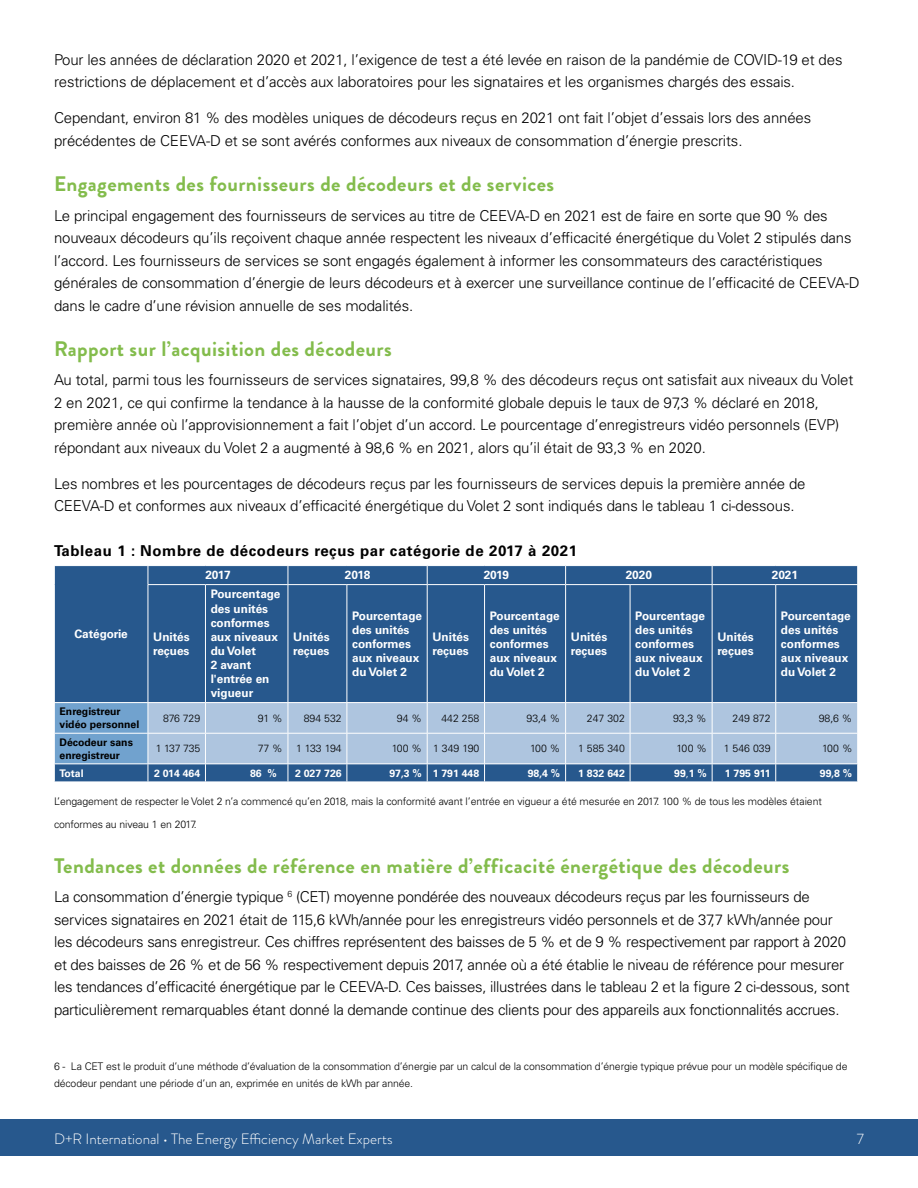
<style>
.page{position:relative;width:918px;height:1188px;background:#fff}
.page>*{position:absolute;margin:0;border:0;box-sizing:border-box;transform-origin:0 0}
.Heading_3{font:700 21px "Brandon Grotesque";letter-spacing:.02em;color:#83bc4c}
.Body_Text{font:300 15px/22.5px "Univers LT Std";letter-spacing:-.01em;color:#000}
.figure_table_head{font:700 15px "Univers LT Std";letter-spacing:.04em;color:#000}
.t1{font:300 15px "Brandon Grotesque";color:#fff}
.t2{font:700 11.85px/14.1px "Univers LT Std";color:#fff}
.Footnote{font:300 10.5px/22.5px "Univers LT Std";letter-spacing:-.01em;color:#000}
.Notes{font:300 10.5px "Univers LT Std";color:#000}
.X_Axis{font:700 10.5px "Univers LT Std";color:#fff}
.Y_Axis_Titles{font:700 10.5px/12.6px "Univers LT Std";color:#000}
.s1{font-family:"Verdana";font-weight:400;font-size:7.5px}
.s2{font-family:"Verdana";font-size:7.5px}
</style>
<div class="page">
<div style="left:0;top:1120px;width:918px;height:36px;background:#27588d"></div>
<div style="left:55px;top:566px;width:802px;height:136px;background:#27588d"></div>
<svg style="left:54px;top:566px;width:1px;height:19px"></svg>
<svg style="left:148px;top:566px;width:1px;height:18px"></svg>
<hr style="left:148px;top:585px;width:1px;height:117px;background:#fff">
<svg style="left:288px;top:566px;width:1px;height:18px"></svg>
<hr style="left:148px;top:584px;width:57px;height:1px;background:#fff">
<hr style="left:205px;top:584px;width:83px;height:1px;background:#fff">
<svg style="left:427px;top:566px;width:1px;height:18px"></svg>
<hr style="left:288px;top:584px;width:59px;height:1px;background:#fff">
<hr style="left:347px;top:584px;width:80px;height:1px;background:#fff">
<svg style="left:565px;top:566px;width:1px;height:18px"></svg>
<hr style="left:427px;top:584px;width:58px;height:1px;background:#fff">
<hr style="left:485px;top:584px;width:81px;height:1px;background:#fff">
<svg style="left:712px;top:566px;width:1px;height:18px"></svg>
<hr style="left:566px;top:584px;width:64px;height:1px;background:#fff">
<hr style="left:630px;top:584px;width:82px;height:1px;background:#fff">
<svg style="left:857px;top:566px;width:1px;height:18px"></svg>
<hr style="left:712px;top:584px;width:64px;height:1px;background:#fff">
<hr style="left:776px;top:584px;width:82px;height:1px;background:#fff">
<hr style="left:205px;top:585px;width:1px;height:117px;background:#fff">
<hr style="left:288px;top:585px;width:1px;height:117px;background:#fff">
<hr style="left:347px;top:585px;width:1px;height:117px;background:#fff">
<hr style="left:427px;top:585px;width:1px;height:117px;background:#fff">
<hr style="left:484px;top:585px;width:1px;height:117px;background:#fff">
<hr style="left:565px;top:585px;width:1px;height:117px;background:#fff">
<hr style="left:630px;top:585px;width:1px;height:117px;background:#fff">
<hr style="left:712px;top:585px;width:1px;height:117px;background:#fff">
<hr style="left:775px;top:585px;width:1px;height:117px;background:#fff">
<svg style="left:54px;top:703px;width:804px;height:79px;background:#8fadcd"></svg>
<p class="Body_Text" style="left:54px;top:48px;width:790px">Pour les années de déclaration 2020 et 2021, l’exigence de test a été levée en raison de la pandémie de COVID-19 et des restrictions de déplacement et d’accès aux laboratoires pour les signataires et les organismes chargés des essais.</p>
<p class="Body_Text" style="left:54px;top:107px;width:759px">Cependant, environ 81 % des modèles uniques de décodeurs reçus en 2021 ont fait l’objet d’essais lors des années précédentes de CEEVA-D et se sont avérés conformes aux niveaux de consommation d’énergie prescrits.</p>
<p class="Heading_3" style="left:54px;top:169px;width:502px">Engagements des fournisseurs de décodeurs et de services</p>
<p class="Body_Text" style="left:54px;top:204px;width:807px">Le principal engagement des fournisseurs de services au titre de CEEVA-D en 2021 est de faire en sorte que 90 % des nouveaux décodeurs qu’ils reçoivent chaque année respectent les niveaux d’efficacité énergétique du Volet 2 stipulés dans l’accord. Les fournisseurs de services se sont engagés également à informer les consommateurs des caractéristiques générales de consommation d’énergie de leurs décodeurs et à exercer une surveillance continue de l’efficacité de CEEVA-D dans le cadre d’une révision annuelle de ses modalités.</p>
<p class="Heading_3" style="left:54px;top:334px;width:339px">Rapport sur l’acquisition des décodeurs</p>
<p class="Body_Text" style="left:54px;top:369px;width:801px">Au total, parmi tous les fournisseurs de services signataires, 99,8 % des décodeurs reçus ont satisfait aux niveaux du Volet 2 en 2021, ce qui confirme la tendance à la hausse de la conformité globale depuis le taux de 97,3 % déclaré en 2018, première année où l’approvisionnement a fait l’objet d’un accord. Le pourcentage d’enregistreurs vidéo personnels (EVP) répondant aux niveaux du Volet 2 a augmenté à 98,6 % en 2021, alors qu’il était de 93,3 % en 2020.</p>
<p class="Body_Text" style="left:54px;top:472px;width:753px">Les nombres et les pourcentages de décodeurs reçus par les fournisseurs de services depuis la première année de<br>CEEVA-D et conformes aux niveaux d’efficacité énergétique du Volet 2 sont indiqués dans le tableau 1 ci-dessous.</p>
<p class="figure_table_head" style="left:54px;top:541px;width:525px">Tableau 1 : Nombre de décodeurs reçus par catégorie de 2017 à 2021</p>
<p class="t2" style="left:74px;top:627px;width:55px">Catégorie</p>
<p class="t2" style="left:153px;top:630px;width:38px">Unités reçues</p>
<p class="t2" style="left:205px;top:568px;width:27px">2017</p>
<p class="t2" style="left:345px;top:568px;width:27px">2018</p>
<p class="t2" style="left:484px;top:568px;width:27px">2019</p>
<p class="t2" style="left:626px;top:568px;width:28px">2020</p>
<p class="t2" style="left:772px;top:568px;width:28px">2021</p>
<p class="t2" style="left:211px;top:587px;width:71px">Pourcentage des unités conformes aux niveaux du Volet<br>2 avant l'entrée en vigueur</p>
<p class="t2" style="left:293px;top:630px;width:38px">Unités reçues</p>
<p class="t2" style="left:352px;top:608px;width:71px">Pourcentage des unités conformes aux niveaux du Volet 2</p>
<p class="t2" style="left:432px;top:630px;width:38px">Unités reçues</p>
<p class="t2" style="left:490px;top:608px;width:71px">Pourcentage des unités conformes aux niveaux du Volet 2</p>
<p class="t2" style="left:571px;top:630px;width:38px">Unités reçues</p>
<p class="t2" style="left:635px;top:608px;width:71px">Pourcentage des unités conformes aux niveaux du Volet 2</p>
<p class="t2" style="left:717px;top:630px;width:38px">Unités reçues</p>
<p class="t2" style="left:781px;top:608px;width:71px">Pourcentage des unités conformes aux niveaux du Volet 2</p>
<p class="Y_Axis_Titles" style="left:60px;top:706px;width:81px">Enregistreur vidéo personnel</p>
<p class="Notes" style="left:163px;top:712px;width:39px">876 729</p>
<p class="Notes" style="left:258px;top:712px;width:27px">91 %</p>
<p class="Notes" style="left:304px;top:712px;width:39px">894 532</p>
<p class="Notes" style="left:397px;top:712px;width:27px">94 %</p>
<p class="Notes" style="left:441px;top:712px;width:39px">442 258</p>
<p class="Notes" style="left:527px;top:712px;width:35px">93<span class="s1">,</span>4 %</p>
<p class="Notes" style="left:587px;top:712px;width:39px">247 302</p>
<p class="Notes" style="left:673px;top:712px;width:35px">93<span class="s1">,</span>3 %</p>
<p class="Notes" style="left:733px;top:712px;width:39px">249 872</p>
<p class="Notes" style="left:819px;top:712px;width:35px">98<span class="s1">,</span>6 %</p>
<p class="Y_Axis_Titles" style="left:60px;top:736px;width:75px">Décodeur sans enregistreur</p>
<p class="Notes" style="left:156px;top:742px;width:46px">1 137 735</p>
<p class="Notes" style="left:258px;top:742px;width:27px">77 %</p>
<p class="Notes" style="left:296px;top:742px;width:47px">1 133 194</p>
<p class="Notes" style="left:392px;top:742px;width:32px">100 %</p>
<p class="Notes" style="left:433px;top:742px;width:48px">1 349 190</p>
<p class="Notes" style="left:530px;top:742px;width:32px">100 %</p>
<p class="Notes" style="left:578px;top:742px;width:48px">1 585 340</p>
<p class="Notes" style="left:677px;top:742px;width:32px">100 %</p>
<p class="Notes" style="left:724px;top:742px;width:48px">1 546 039</p>
<p class="Notes" style="left:822px;top:742px;width:32px">100 %</p>
<p class="X_Axis" style="left:60px;top:767px;width:26px">Total</p>
<p class="X_Axis" style="left:154px;top:767px;width:48px">2 014 464</p>
<p class="X_Axis" style="left:250px;top:767px;width:28px">86 %</p>
<p class="X_Axis" style="left:295px;top:767px;width:48px">2 027 726</p>
<p class="X_Axis" style="left:389px;top:767px;width:34px">97<span class="s2">,</span>3 %</p>
<p class="X_Axis" style="left:433px;top:767px;width:48px">1 791 448</p>
<p class="X_Axis" style="left:528px;top:767px;width:34px">98<span class="s2">,</span>4 %</p>
<p class="X_Axis" style="left:578px;top:767px;width:48px">1 832 642</p>
<p class="X_Axis" style="left:674px;top:767px;width:34px">99<span class="s1">,</span>1 %</p>
<p class="X_Axis" style="left:725px;top:767px;width:47px">1 795 911</p>
<p class="X_Axis" style="left:820px;top:767px;width:34px">99<span class="s2">,</span>8 %</p>
<p class="Footnote" style="left:54px;top:790px;width:769px">L’engagement de respecter le Volet 2 n’a commencé qu’en 2018, mais la conformité avant l’entrée en vigueur a été mesurée en 2017. 100 % de tous les modèles étaient conformes au niveau 1 en 2017.</p>
<p class="Heading_3" style="left:54px;top:851px;width:737px">Tendances et données de référence en matière d’efficacité énergétique des décodeurs</p>
<p class="Body_Text" style="left:54px;top:886px;width:797px">La consommation d’énergie typique <sup>6</sup> (CET) moyenne pondérée des nouveaux décodeurs reçus par les fournisseurs de services signataires en 2021 était de 115,6 kWh/année pour les enregistreurs vidéo personnels et de 37,7 kWh/année pour les décodeurs sans enregistreur. Ces chiffres représentent des baisses de 5 % et de 9 % respectivement par rapport à 2020 et des baisses de 26 % et de 56 % respectivement depuis 2017, année où a été établie le niveau de référence pour mesurer les tendances d’efficacité énergétique par le CEEVA-D. Ces baisses, illustrées dans le tableau 2 et la figure 2 ci-dessous, sont particulièrement remarquables étant donné la demande continue des clients pour des appareils aux fonctionnalités accrues.</p>
<p class="Footnote" style="left:54px;top:1058px;width:795px;line-height:16.5px">6 - La CET est le produit d’une méthode d’évaluation de la consommation d’énergie par un calcul de la consommation d’énergie typique prévue pour un modèle spécifique de décodeur pendant une période d’un an, exprimée en unités de kWh par année.</p>
<p class="t1" style="left:54px;top:1128px;width:340px">D+R International • The Energy Efficiency Market Experts</p>
<p class="t1" style="left:857px;top:1128px;width:9px">7</p>
</div>
